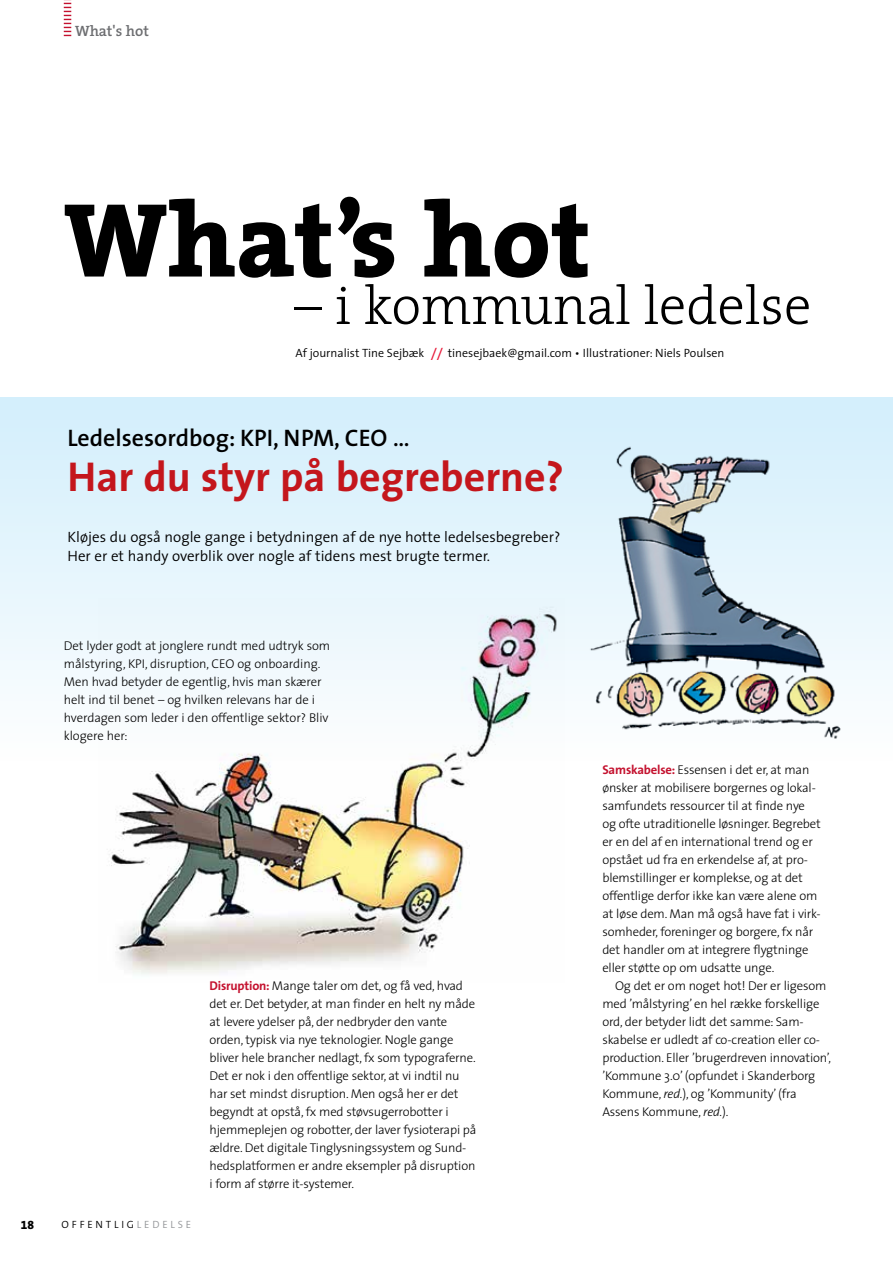
<style>
.page{position:relative;width:893px;height:1263px;background:#fff}
.page>*{position:absolute;margin:0;border:0;box-sizing:border-box;transform-origin:0 0}
.t1{font:800 106.35px "The Serif";color:#000}
.t2{font:300 54.6px "The Serif";color:#000}
.t3{font:700 42px "The Sans";color:#c4161c}
.t4{font:600 24px "The Sans";color:#000}
.t5{font:300 15px/19.5px "The Sans";color:#000}
.t6{font:600 15px "The Serif";color:#6d6e71}
.t7{font:300 12.75px/18px "The Sans";letter-spacing:-.015em;color:#000}
.t8{font:300 12px "The Sans";color:#000}
.t9{font:12px "The Sans Extra Bold Expert";color:#000}
.t10{font:300 10.5px "The Sans";letter-spacing:.27em;color:#000}
.s1{font-size:18px;color:#e71939}
.s2{color:#939598}
.s3{font-weight:700;color:#c4122f}
.s4{font-style:italic}
</style>
<div class="page">
<div style="left:0;top:397px;width:893px;height:364px;background:linear-gradient(to bottom,#d2eefc,#fdfefe)"></div>
<svg style="left:64px;top:0;width:7px;height:36px"></svg>
<img style="left:99px;top:598px;width:466px;height:376px">
<img style="left:566px;top:423px;width:302px;height:329px">
<p class="t6" style="left:75px;top:19px;width:76px">What's hot</p>
<h1 class="t1" style="left:64px;top:151px;width:529px">What’s hot</h1>
<h2 class="t2" style="left:295px;top:260px;width:518px">– i kommunal ledelse</h2>
<p class="t8" style="left:296px;top:343px;width:430px">Af journalist Tine Sejbæk <span class="s1">//</span> tinesejbaek@gmail.com • I llustrationer: N iels Poulsen</p>
<h3 class="t4" style="left:68px;top:418px;width:344px">Ledelsesordbog: KPI, NPM, CEO …</h3>
<h3 class="t3" style="left:68px;top:442px;width:498px">Har du styr på begreberne?</h3>
<p class="t5" style="left:68px;top:526px;width:494px">Kløjes du også nogle gange i betydningen af de nye hotte ledelsesbegreber?<br>Her er et handy overblik over nogle af tidens mest brugte termer.</p>
<p class="t7" style="left:64px;top:636px;width:268px">Det lyder godt at jonglere rundt med udtryk som målstyring, KPI, disruption, CEO og onboarding.<br>Men hvad betyder de egentlig, hvis man skærer helt ind til benet – og hvilken relevans har de i hverdagen som leder i den offentlige sektor? Bliv klogere her:</p>
<p class="t9" style="left:21px;top:1215px;width:15px">18</p>
<p class="t10" style="left:62px;top:1216px;width:131px">Offentlig<span class="s2">Ledelse</span></p>
<p class="t7" style="left:209px;top:976px;width:269px"><span class="s3">Disruption:</span> Mange taler om det, og få ved, hvad det er. Det betyder, at man finder en helt ny måde at levere ydelser på, der nedbryder den vante orden, typisk via nye teknologier. Nogle gange bliver hele brancher nedlagt, fx som typograferne.<br>Det er nok i den offentlige sektor, at vi indtil nu har set mindst disruption. Men også her er det begyndt at opstå, fx med støvsugerrobotter i hjemmeplejen og robotter, der laver fysioterapi på ældre. Det digitale Tinglysningssystem og Sund&shy;hedsplatformen er andre eksempler på disruption i form af større it-systemer.</p>
<p class="t7" style="left:602px;top:760px;width:220px"><span class="s3">Samskabelse:</span> Essensen i det er, at man ønsker at mobilisere borgernes og lokal&shy;samfundets ressourcer til at finde nye og ofte utraditionelle løsninger. Begrebet er en del af en international trend og er opstået ud fra en erkendelse af, at pro&shy;blemstillinger er komplekse, og at det offentlige derfor ikke kan være alene om at løse dem. Man må også have fat i virk&shy;somheder, foreninger og borgere, fx når det handler om at integrere flygtninge eller støtte op om udsatte unge.</p>
<p class="t7" style="left:602px;top:976px;width:230px;text-indent:13px">Og det er om noget hot! Der er ligesom med ’målstyring’ en hel række forskellige ord, der betyder lidt det samme: Sam&shy;skabelse er udledt af co-creation eller co&shy;production. Eller ’brugerdreven innovation’, ’Kommune 3.0’ (opfundet i Skanderborg Kommune, <span class="s4">red.</span>), og ’Kommunity’ (fra Assens Kommune, <span class="s4">red.</span>).</p>
</div>
